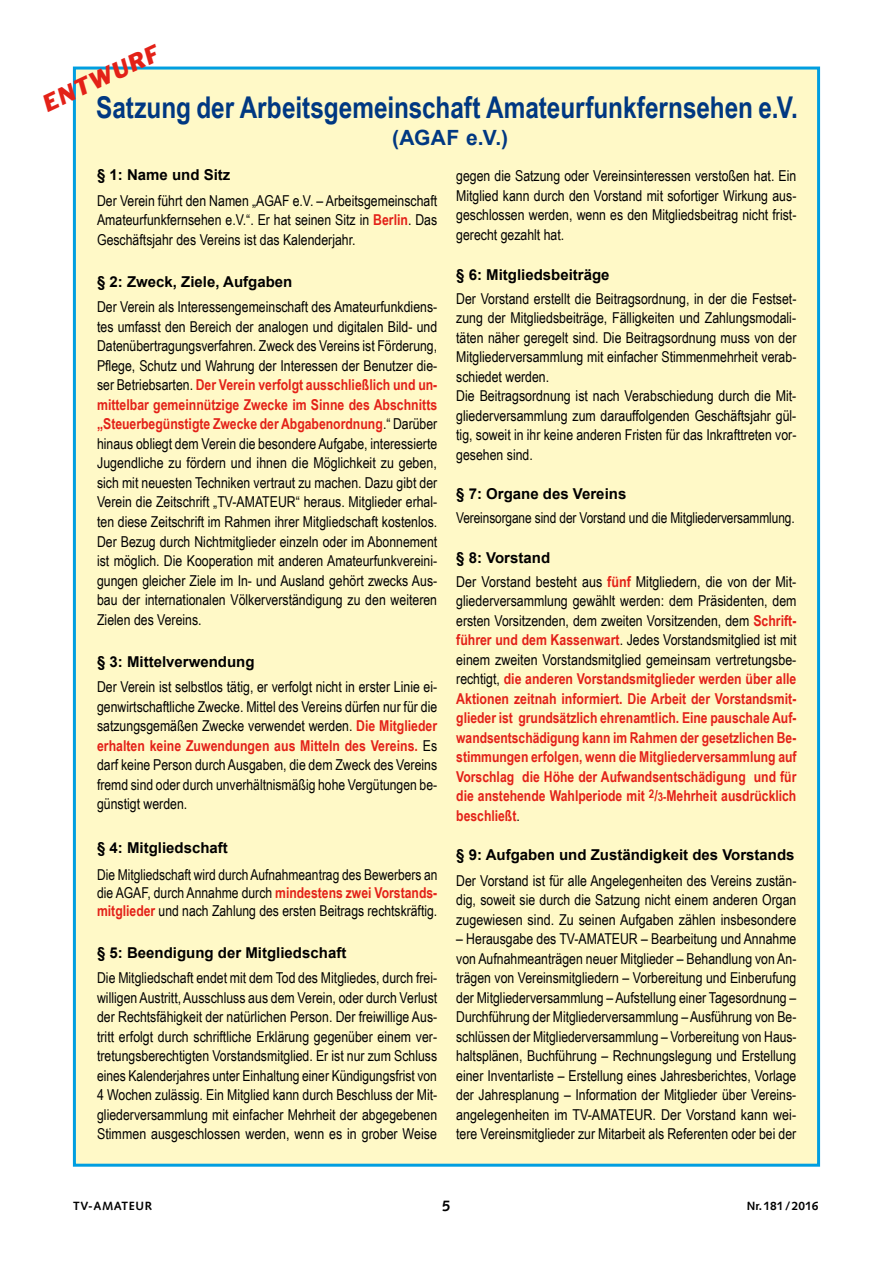
<style>
.page{position:relative;width:893px;height:1263px;background:#fff}
.page>*{position:absolute;margin:0;border:0;box-sizing:border-box;transform-origin:0 0}
.t1{font:700 30px "Arial Narrow";color:#003882}
.t2{font:italic 700 24px "Franklin Headline";color:#e32118}
.t3{font:700 21px "Arial";color:#003882}
.t4{font:15px/19.5px "Arial Narrow";color:#000}
.t5{font:700 15px/19.5px "Arial Narrow";color:#e32118;text-align:justify}
.t6{font:700 15px "Syntax LT";color:#000}
.t7{font:700 12px "Syntax LT";color:#000}
.t8{font:700 12px "Syntax LT";letter-spacing:.05em;color:#000}
.s1{font-family:"Arial";font-weight:700}
.s2{font-weight:700;color:#e32118}
.s3{font-weight:400;color:#000}
.s4{font-size:12px}
</style>
<div class="page">
<div style="left:74px;top:68px;width:745px;height:1097px;background:#fff9c7"></div>
<p class="t2" style="left:39px;top:91px;width:125px;rotate:-25deg">ENTWURF</p>
<p class="t1" style="left:96px;top:85px;width:703px">Satzung der Arbeitsgemeinschaft Amateurfunkfernsehen e.V.</p>
<p class="t3" style="left:392px;top:124px;width:117px">(AGAF e.V.)</p>
<p class="t4" style="left:97px;top:162px;width:342px;line-height:25.5px"><span class="s1">§ 1: Name und Sitz<br></span>Der Verein führt den Namen „AGAF e.V. – Arbeitsgemeinschaft</p>
<p class="t4" style="left:97px;top:210px;width:342px">Amateurfunkfernsehen e.V.“. Er hat seinen Sitz in <span class="s2">Berlin</span>. Das<br>Geschäftsjahr des Vereins ist das Kalenderjahr.</p>
<p class="t4" style="left:97px;top:268px;width:342px;line-height:25.5px"><span class="s1">§ 2: Zweck, Ziele, Aufgaben<br></span>Der Verein als Interessengemeinschaft des Amateurfunkdiens-</p>
<p class="t4" style="left:97px;top:316px;width:342px;text-align:justify">tes umfasst den Bereich der analogen und digitalen Bild- und Datenübertragungsverfahren. Zweck des Vereins ist Förderung, Pflege, Schutz und Wahrung der Interessen der Benutzer die&shy;ser Betriebsarten. <span class="s2">Der Verein verfolgt ausschließlich und un&shy;mittelbar gemeinnützige Zwecke im Sinne des Abschnitts „Steuerbegünstigte Zwecke der Abgabenordnung</span>.“ Darüber hinaus obliegt dem Verein die besondere Aufgabe, interessierte Jugendliche zu fördern und ihnen die Möglichkeit zu geben, sich mit neuesten Techniken vertraut zu machen. Dazu gibt der Verein die Zeitschrift „TV-AMATEUR“ heraus. Mitglieder erhal&shy;ten diese Zeitschrift im Rahmen ihrer Mitgliedschaft kostenlos.<br>Der Bezug durch Nichtmitglieder einzeln oder im Abonnement ist möglich. Die Kooperation mit anderen Amateurfunkvereini&shy;gungen gleicher Ziele im In- und Ausland gehört zwecks Aus&shy;bau der internationalen Völkerverständigung zu den weiteren Zielen des Vereins.</p>
<p class="t4" style="left:97px;top:648px;width:342px;line-height:25.5px"><span class="s1">§ 3: Mittelverwendung<br></span>Der Verein ist selbstlos tätig, er verfolgt nicht in erster Linie ei-</p>
<p class="t4" style="left:97px;top:696px;width:342px;text-align:justify">genwirtschaftliche Zwecke. Mittel des Vereins dürfen nur für die satzungsgemäßen Zwecke verwendet werden. <span class="s2">Die Mitglieder erhalten keine Zuwendungen aus Mitteln des Vereins.</span> Es darf keine Person durch Ausgaben, die dem Zweck des Vereins fremd sind oder durch unverhältnismäßig hohe Vergütungen be&shy;günstigt werden.</p>
<p class="t4" style="left:97px;top:834px;width:342px;line-height:26.5px"><span class="s1">§ 4: Mitgliedschaft<br></span>Die Mitgliedschaft wird durch Aufnahmeantrag des Bewerbers an</p>
<p class="t4" style="left:97px;top:883px;width:342px;line-height:18px">die AGAF, durch Annahme durch <span class="s2">mindestens zwei Vorstands&shy;mitglieder</span> und nach Zahlung des ersten Beitrags rechtskräftig.</p>
<p class="t4" style="left:97px;top:939px;width:342px;line-height:25.5px"><span class="s1">§ 5: Beendigung der Mitgliedschaft<br></span>Die Mitgliedschaft endet mit dem Tod des Mitgliedes, durch frei-</p>
<p class="t4" style="left:97px;top:987px;width:342px;text-align:justify">willigen Austritt, Ausschluss aus dem Verein, oder durch Verlust der Rechtsfähigkeit der natürlichen Person. Der freiwillige Aus&shy;tritt erfolgt durch schriftliche Erklärung gegenüber einem ver&shy;tretungsberechtigten Vorstandsmitglied. Er ist nur zum Schluss eines Kalenderjahres unter Einhaltung einer Kündigungsfrist von 4 Wochen zulässig. Ein Mitglied kann durch Beschluss der Mit&shy;gliederversammlung mit einfacher Mehrheit der abgegebenen Stimmen ausgeschlossen werden, wenn es in grober Weise</p>
<p class="t4" style="left:456px;top:166px;width:342px;text-align:justify">gegen die Satzung oder Vereinsinteressen verstoßen hat. Ein Mitglied kann durch den Vorstand mit sofortiger Wirkung aus&shy;geschlossen werden, wenn es den Mitgliedsbeitrag nicht frist&shy;gerecht gezahlt hat.</p>
<p class="t4" style="left:456px;top:262px;width:342px;line-height:23.7px"><span class="s1">§ 6: Mitgliedsbeiträge<br></span>Der Vorstand erstellt die Beitragsordnung, in der die Festset-</p>
<p class="t4" style="left:456px;top:307px;width:342px">zung der Mitgliedsbeiträge, Fälligkeiten und Zahlungsmodali&shy;täten näher geregelt sind. Die Beitragsordnung muss von der Mitgliederversammlung mit einfacher Stimmenmehrheit verab&shy;schiedet werden.<br>Die Beitragsordnung ist nach Verabschiedung durch die Mit&shy;gliederversammlung zum darauffolgenden Geschäftsjahr gül&shy;tig, soweit in ihr keine anderen Fristen für das Inkrafttreten vor&shy;gesehen sind.</p>
<p class="t4" style="left:456px;top:482px;width:340px;line-height:23.7px"><span class="s1">§ 7: Organe des Vereins<br></span>Vereinsorgane sind der Vorstand und die Mitgliederversammlung.</p>
<p class="t4" style="left:456px;top:545px;width:342px;line-height:23.7px"><span class="s1">§ 8: Vorstand<br></span>Der Vorstand besteht aus <span class="s2">fünf</span> Mitgliedern, die von der Mit-</p>
<p class="t5" style="left:456px;top:590px;width:342px"><span class="s3">gliederversammlung gewählt werden: dem Präsidenten, dem ersten Vorsitzenden, dem zweiten Vorsitzenden, dem</span> Schrift&shy;führer und dem Kassenwart<span class="s3">. Jedes Vorstandsmitglied ist mit einem zweiten Vorstandsmitglied gemeinsam vertretungsbe&shy;rechtigt,</span> die anderen Vorstandsmitglieder werden über alle Aktionen zeitnah informiert. Die Arbeit der Vorstandsmit&shy;glieder ist grundsätzlich ehrenamtlich. Eine pauschale Auf&shy;wandsentschädigung kann im Rahmen der gesetzlichen Be&shy;stimmungen erfolgen, wenn die Mitgliederversammlung auf Vorschlag die Höhe der Aufwandsentschädigung und für die anstehende Wahlperiode mit <sup>2</sup>/<span class="s4">3-</span>Mehrheit ausdrücklich beschließt<span class="s3">.</span></p>
<p class="t4" style="left:456px;top:842px;width:342px;line-height:25.5px"><span class="s1">§ 9: Aufgaben und Zuständigkeit des Vorstands<br></span>Der Vorstand ist für alle Angelegenheiten des Vereins zustän-</p>
<p class="t4" style="left:456px;top:890px;width:342px">dig, soweit sie durch die Satzung nicht einem anderen Organ zugewiesen sind. Zu seinen Aufgaben zählen insbesondere</p>
<p class="t4" style="left:456px;top:929px;width:342px;text-align:justify">– Herausgabe des TV-AMATEUR – Bearbeitung und Annahme von Aufnahmeanträgen neuer Mitglieder – Behandlung von An&shy;trägen von Vereinsmitgliedern – Vorbereitung und Einberufung der Mitgliederversammlung – Aufstellung einer Tagesordnung – Durchführung der Mitgliederversammlung – Ausführung von Be&shy;schlüssen der Mitgliederversammlung – Vorbereitung von Haus&shy;haltsplänen, Buchführung – Rechnungslegung und Erstellung einer Inventarliste – Erstellung eines Jahresberichtes, Vorlage der Jahresplanung – Information der Mitglieder über Vereins&shy;angelegenheiten im TV-AMATEUR. Der Vorstand kann wei&shy;tere Vereinsmitglieder zur Mitarbeit als Referenten oder bei der</p>
<p class="t8" style="left:73px;top:1199px;width:80px">TV-AMATEUR</p>
<p class="t6" style="left:442px;top:1197px;width:10px">5</p>
<p class="t7" style="left:747px;top:1199px;width:73px">Nr. 181 / 2016</p>
</div>
